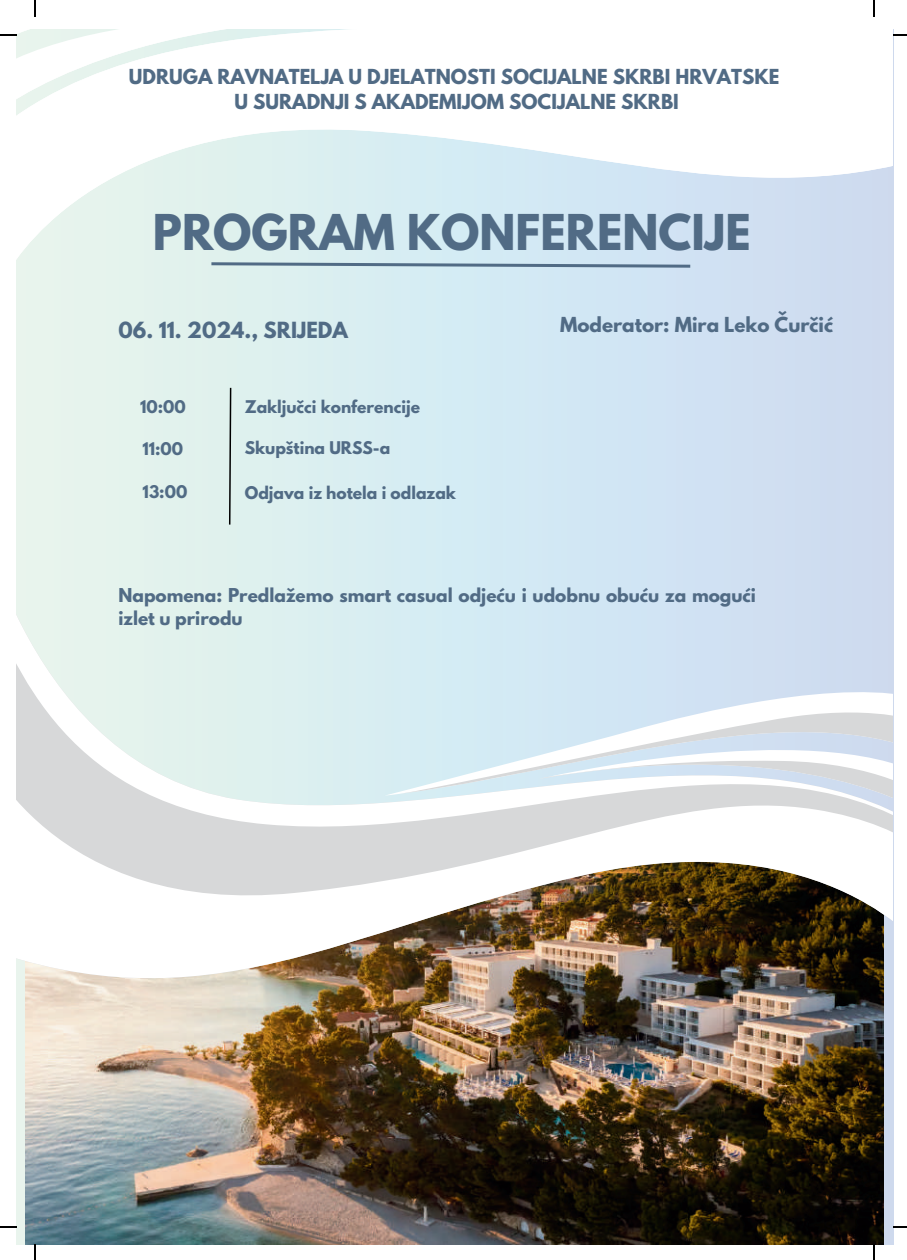
<style>
.page{position:relative;width:907px;height:1260px;background:#fff}
.page>*{position:absolute;margin:0;border:0;box-sizing:border-box;transform-origin:0 0}
.t1{font:700 43.6px "League Spartan";color:#516b85}
.t2{font:700 19.8px "League Spartan";color:#516b85}
.t3{font:700 18.4px/25.4px "League Spartan";color:#516b85;text-align:center}
.t4{font:700 17px/23.2px "League Spartan";color:#516b85}
.t5{font:700 15.4px "League Spartan";color:#516b85}
</style>
<div class="page">
<img style="left:16px;top:166px;width:877px;height:1078px">
<img style="left:25px;top:1030px;width:858px;height:214px">
<img style="left:16px;top:844px;width:876px;height:186px">
<svg style="left:16px;top:504px;width:876px;height:340px;background:#dceaef"></svg>
<svg style="left:384px;top:676px;width:508px;height:119px;background:#d5e7f3"></svg>
<svg style="left:400px;top:704px;width:492px;height:110px"></svg>
<svg style="left:16px;top:142px;width:876px;height:130px;fill:#d8edf2"></svg>
<svg style="left:211px;top:129px;width:262px;height:13px;fill:#ddf0f3"></svg>
<svg style="left:228px;top:386px;width:4px;height:140px"></svg>
<svg style="left:0;top:0;width:348px;height:115px"></svg>
<svg style="left:873px;top:0;width:2px;height:16px"></svg>
<svg style="left:893px;top:34px;width:14px;height:2px"></svg>
<svg style="left:35px;top:1244px;width:1px;height:15px"></svg>
<svg style="left:0;top:1226px;width:17px;height:1px"></svg>
<svg style="left:873px;top:1244px;width:2px;height:15px"></svg>
<svg style="left:893px;top:1226px;width:14px;height:1px"></svg>
<p class="t3" style="left:129px;top:63px;width:652px">UDRUGA RAVNATELJA U DJELATNOSTI SOCIJALNE SKRBI HRVATSKE<br>U SURADNJI S AKADEMIJOM SOCIJALNE SKRBI</p>
<h1 class="t1" style="left:153px;top:198px;width:599px">PROGRAM KONFERENCIJE</h1>
<p class="t2" style="left:118px;top:314px;width:231px">06. 11. 2024., SRIJEDA</p>
<p class="t5" style="left:140px;top:394px;width:47px">10:00</p>
<p class="t5" style="left:142px;top:437px;width:42px">11:00</p>
<p class="t5" style="left:143px;top:479px;width:46px">13:00</p>
<p class="t5" style="left:245px;top:394px;width:177px">Zaključci konferencije</p>
<p class="t5" style="left:245px;top:435px;width:147px">Skupština URSS-a</p>
<p class="t5" style="left:245px;top:480px;width:213px">Odjava iz hotela i odlazak</p>
<p class="t3" style="left:560px;top:311px;width:274px">Moderator: Mira Leko Čurčić</p>
<p class="t4" style="left:118px;top:583px;width:639px">Napomena: Predlažemo smart casual odjeću i udobnu obuću za mogući izlet u prirodu</p>
</div>
